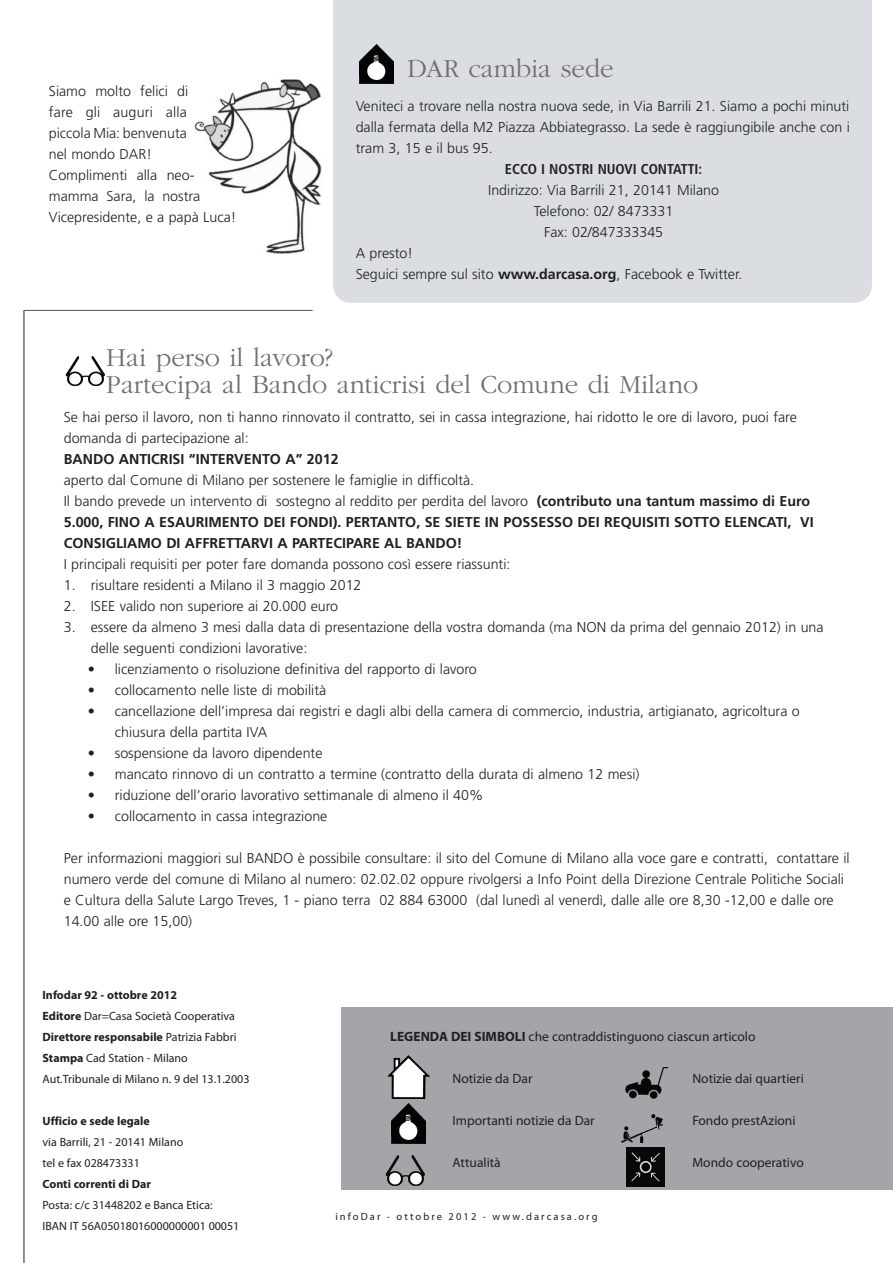
<style>
.page{position:relative;width:893px;height:1263px;background:#fff}
.page>*{position:absolute;margin:0;border:0;box-sizing:border-box;transform-origin:0 0}
.DAR_testo_box{font:300 27px "ITC Garamond Std";color:#6f7073}
.DAR_testo_box-2{font:300 14.25px/21px "Frutiger LT Std";color:#231f20}
.DAR_testo_box-3{font:700 14.25px/21px "Frutiger LT Std";color:#231f20}
.testo_ok{font:300 14.25px/21px "Frutiger LT Std";color:#231f20;text-align:justify}
.DAR_testo_box-4{font:700 condensed 14.25px "Frutiger LT Std";color:#231f20}
.DAR_colophon{font:13.5px "Myriad Pro";color:#231f20}
.DAR_testo_articolo{font:12px "Myriad Pro";color:#231f20}
.DAR_testo_articolo-2{font:700 12px "Myriad Pro";color:#231f20}
.DAR_colophon-2{font:12px "Myriad Pro";color:#231f20}
.t1{font:10.5px "Myriad Pro";letter-spacing:.2em;color:#231f20}
.s1{font-weight:700}
.s2{font-weight:300}
.s3{font-weight:400}
</style>
<div class="page">
<img style="left:194px;top:79px;width:128px;height:175px">
<div style="left:333px;top:0;width:539px;height:303px;background:#dadde1"></div>
<div style="left:342px;top:1007px;width:551px;height:182px;background:#a4a5a9"></div>
<img style="left:392px;top:1104px;width:33px;height:39px">
<img style="left:621px;top:1114px;width:42px;height:28px">
<img style="left:626px;top:1067px;width:42px;height:31px">
<img style="left:385px;top:1155px;width:40px;height:31px">
<img style="left:388px;top:1055px;width:41px;height:43px">
<img style="left:626px;top:1147px;width:39px;height:39px">
<hr style="left:24px;top:310px;width:1px;height:953px;background:#231f20">
<hr style="left:24px;top:310px;width:289px;height:1px;background:#545557">
<img style="left:360px;top:44px;width:33px;height:40px">
<img style="left:65px;top:356px;width:40px;height:30px">
<p class="testo_ok" style="left:49px;top:81px;width:141px">Siamo molto felici di fare gli auguri alla piccola Mia: benvenuta nel mondo DAR!</p>
<p class="testo_ok" style="left:49px;top:165px;width:189px;text-align:left">Complimenti alla neo&shy;mamma Sara, la nostra<br>Vicepresidente, e a papà Luca!</p>
<p class="DAR_testo_box" style="left:407px;top:54px;width:208px">DAR cambia sede</p>
<p class="DAR_testo_box-2" style="left:356px;top:96px;width:496px;text-align:justify">Veniteci a trovare nella nostra nuova sede, in Via Barrili 21. Siamo a pochi minuti dalla fermata della M2 Piazza Abbiategrasso. La sede è raggiungibile anche con i tram 3, 15 e il bus 95.</p>
<p class="DAR_testo_box-4" style="left:505px;top:161px;width:199px">ECCO I NOSTRI NUOVI CONTATTI:</p>
<p class="DAR_testo_box-2" style="left:488px;top:180px;width:232px">Indirizzo: Via Barrili 21, 20141 Milano</p>
<p class="DAR_testo_box-2" style="left:534px;top:201px;width:141px">Telefono: 02/ 8473331</p>
<p class="DAR_testo_box-2" style="left:544px;top:222px;width:121px">Fax: 02/847333345</p>
<p class="DAR_testo_box-2" style="left:356px;top:243px;width:59px">A presto!</p>
<p class="DAR_testo_box-2" style="left:356px;top:264px;width:388px">Seguici sempre sul sito <span class="s1">www.darcasa.org</span>, Facebook e Twitter.</p>
<p class="DAR_testo_box" style="left:106px;top:343px;width:228px">Hai perso il lavoro?</p>
<p class="DAR_testo_box" style="left:106px;top:370px;width:593px">Partecipa al Bando anticrisi del Comune di Milano</p>
<p class="DAR_testo_box-2" style="left:64px;top:407px;width:735px">Se hai perso il lavoro, non ti hanno rinnovato il contratto, sei in cassa integrazione, hai ridotto le ore di lavoro, puoi fare domanda di partecipazione al:</p>
<p class="DAR_testo_box-3" style="left:64px;top:448px;width:276px">BANDO ANTICRISI “INTERVENTO A” 2012</p>
<p class="DAR_testo_box-2" style="left:64px;top:470px;width:412px">aperto dal Comune di Milano per sostenere le famiglie in difficoltà.</p>
<p class="DAR_testo_box-3" style="left:64px;top:490px;width:751px"><span class="s2">Il bando prevede un intervento di sostegno al reddito per perdita del lavoro</span> (contributo una tantum massimo di Euro<br>5.000, FINO A ESAURIMENTO DEI FONDI). PERTANTO, SE SIETE IN POSSESSO DEI REQUISITI SOTTO ELENCATI, VI<br>CONSIGLIAMO DI AFFRETTARVI A PARTECIPARE AL BANDO!</p>
<p class="DAR_testo_box-2" style="left:64px;top:554px;width:448px">I principali requisiti per poter fare domanda possono così essere riassunti:</p>
<p class="DAR_testo_box-2" style="left:64px;top:575px;width:299px">1. risultare residenti a Milano il 3 maggio 2012</p>
<p class="DAR_testo_box-2" style="left:64px;top:596px;width:276px">2. ISEE valido non superiore ai 20.000 euro</p>
<p class="DAR_testo_box-2" style="left:91px;top:617px;width:734px;text-indent:-27px">3. essere da almeno 3 mesi dalla data di presentazione della vostra domanda (ma NON da prima del gennaio 2012) in una delle seguenti condizioni lavorative:</p>
<p class="DAR_testo_box-2" style="left:88px;top:659px;width:390px">• licenziamento o risoluzione definitiva del rapporto di lavoro</p>
<p class="DAR_testo_box-2" style="left:88px;top:680px;width:240px">• collocamento nelle liste di mobilità</p>
<p class="DAR_testo_box-2" style="left:115px;top:701px;width:686px;text-indent:-27px">• cancellazione dell’impresa dai registri e dagli albi della camera di commercio, industria, artigianato, agricoltura o chiusura della partita IVA</p>
<p class="DAR_testo_box-2" style="left:88px;top:743px;width:236px">• sospensione da lavoro dipendente</p>
<p class="DAR_testo_box-2" style="left:88px;top:764px;width:553px">• mancato rinnovo di un contratto a termine (contratto della durata di almeno 12 mesi)</p>
<p class="DAR_testo_box-2" style="left:88px;top:785px;width:397px">• riduzione dell’orario lavorativo settimanale di almeno il 40%</p>
<p class="DAR_testo_box-2" style="left:88px;top:806px;width:241px">• collocamento in cassa integrazione</p>
<p class="DAR_testo_box-2" style="left:64px;top:848px;width:787px">Per informazioni maggiori sul BANDO è possibile consultare: il sito del Comune di Milano alla voce gare e contratti, contattare il numero verde del comune di Milano al numero: 02.02.02 oppure rivolgersi a Info Point della Direzione Centrale Politiche Sociali e Cultura della Salute Largo Treves, 1 - piano terra 02 884 63000 (dal lunedì al venerdì, dalle alle ore 8,30 -12,00 e dalle ore 14.00 alle ore 15,00)</p>
<p class="DAR_testo_articolo-2" style="left:43px;top:987px;width:136px">Infodar 92 - ottobre 2012</p>
<p class="DAR_testo_articolo" style="left:43px;top:1009px;width:194px"><span class="s1">Editore</span> Dar=Casa Società Cooperativa</p>
<p class="DAR_testo_articolo-2" style="left:43px;top:1029px;width:195px">Direttore responsabile <span class="s3">Patrizia Fabbri</span></p>
<p class="DAR_testo_articolo" style="left:43px;top:1051px;width:147px"><span class="s1">Stampa</span> Cad Station - Milano</p>
<p class="DAR_colophon-2" style="left:43px;top:1072px;width:208px">Aut.Tribunale di Milano n. 9 del 13.1.2003</p>
<p class="DAR_testo_articolo-2" style="left:43px;top:1113px;width:109px">Ufficio e sede legale</p>
<p class="DAR_testo_articolo" style="left:43px;top:1135px;width:142px">via Barrili, 21 - 20141 Milano</p>
<p class="DAR_testo_articolo" style="left:43px;top:1156px;width:99px">tel e fax 028473331</p>
<p class="DAR_testo_articolo-2" style="left:43px;top:1176px;width:110px">Conti correnti di Dar</p>
<p class="DAR_testo_articolo" style="left:43px;top:1198px;width:172px">Posta: c/c 31448202 e Banca Etica:</p>
<p class="DAR_testo_articolo" style="left:43px;top:1219px;width:198px">IBAN IT 56A05018016000000001 00051</p>
<p class="DAR_colophon" style="left:390px;top:1028px;width:367px"><span class="s1">LEGENDA DEI SIMBOLI</span> che contraddistinguono ciascun articolo</p>
<p class="DAR_colophon" style="left:452px;top:1070px;width:81px">Notizie da Dar</p>
<p class="DAR_colophon" style="left:452px;top:1112px;width:144px">Importanti notizie da Dar</p>
<p class="DAR_colophon" style="left:452px;top:1154px;width:50px">Attualità</p>
<p class="t1" style="left:335px;top:1210px;width:264px">infoDar - ottobre 2012 - www.darcasa.org</p>
<p class="DAR_colophon" style="left:692px;top:1070px;width:113px">Notizie dai quartieri</p>
<p class="DAR_colophon" style="left:692px;top:1112px;width:105px">Fondo prestAzioni</p>
<p class="DAR_colophon" style="left:692px;top:1154px;width:113px">Mondo cooperativo</p>
</div>
